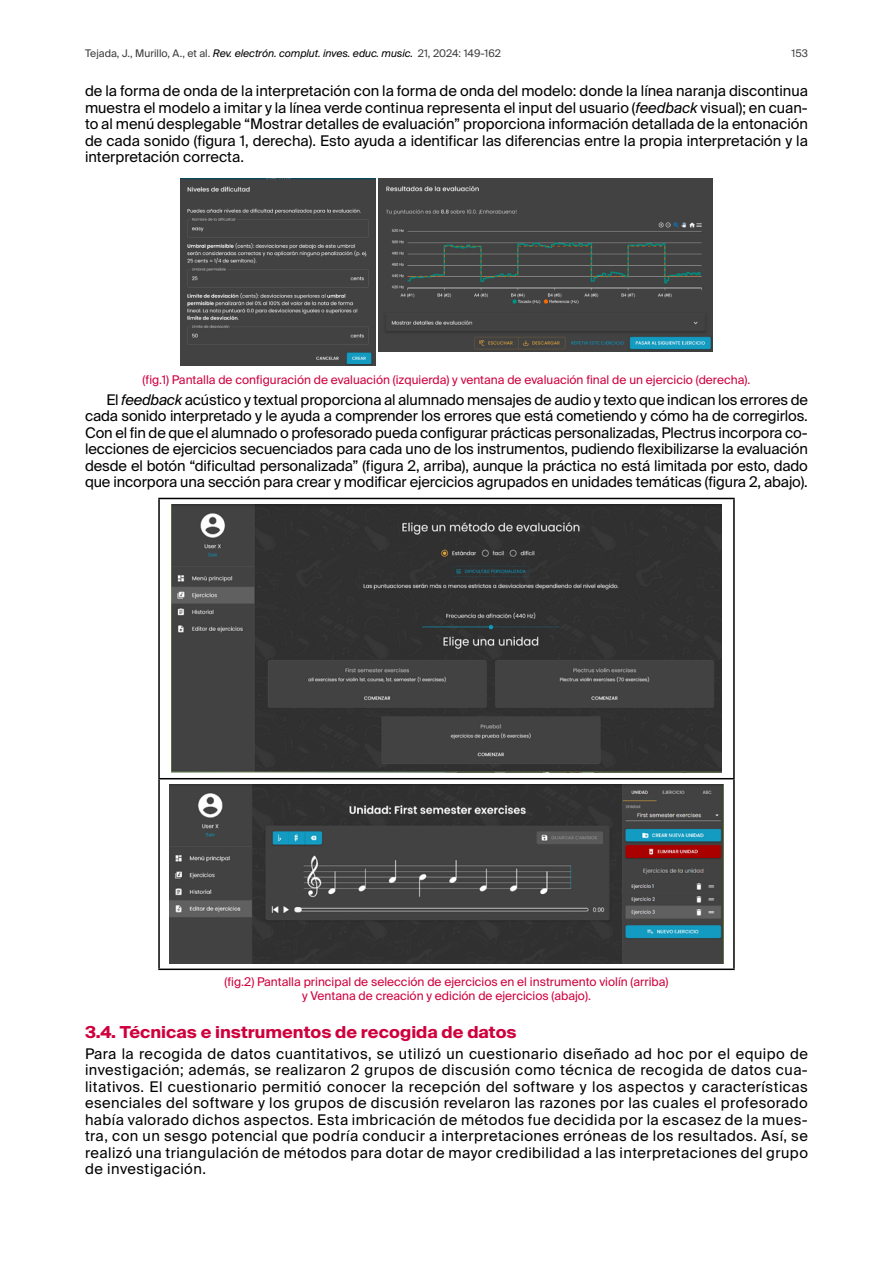
<style>
.page{position:relative;width:893px;height:1263px;background:#fff}
.page>*{position:absolute;margin:0;border:0;box-sizing:border-box;transform-origin:0 0}
._000-LADILLO_02{font:700 16.5px "Suisse Intl";color:#cf003d;scale:1.05 1}
._000-TXT_GENERAL{font:14.7px/16.5px "Suisse Intl";letter-spacing:-.01em;color:#000;text-align:justify}
._000-PRIMER_PARRAFO{font:14.7px/16.5px "Suisse Intl";letter-spacing:.03em;color:#000;text-align:justify}
._000-Pie_figuras_y_tablas{font:12px/13.5px "Suisse Intl";color:#cf003d;text-align:center}
.t1{font:10.5px "Suisse Intl";color:#3c3c3b}
.s1{font-style:italic;color:#000}
.s2{font-style:italic}
</style>
<div class="page">
<img style="left:181px;top:179px;width:194px;height:187px">
<img style="left:379px;top:179px;width:333px;height:172px">
<hr style="left:158px;top:498px;width:577px;height:1px;background:#000">
<hr style="left:158px;top:499px;width:2px;height:279px;background:#000">
<hr style="left:733px;top:499px;width:2px;height:279px;background:#000">
<hr style="left:158px;top:778px;width:577px;height:1px;background:#000">
<hr style="left:158px;top:779px;width:2px;height:189px;background:#000">
<hr style="left:733px;top:779px;width:2px;height:189px;background:#000">
<hr style="left:158px;top:968px;width:577px;height:2px;background:#000">
<img style="left:172px;top:504px;width:549px;height:269px">
<img style="left:169px;top:785px;width:554px;height:178px">
<p class="t1" style="left:85px;top:47px;width:417px">Tejada, J., Murillo, A., et al. <span class="s1">Rev. electrón. complut. inves. educ. music.</span> 21, 2024: 149-162</p>
<p class="t1" style="left:791px;top:47px;width:18px">153</p>
<p class="_000-TXT_GENERAL" style="left:85px;top:83px;width:724px">de la forma de onda de la interpretación con la forma de onda del modelo: donde la línea naranja discontinua muestra el modelo a imitar y la línea verde continua representa el input del usuario (<span class="s2">feedback</span> visual); en cuan&shy;to al menú desplegable “Mostrar detalles de evaluación” proporciona información detallada de la entonación de cada sonido (figura 1, derecha). Esto ayuda a identificar las diferencias entre la propia interpretación y la interpretación correcta.</p>
<p class="_000-Pie_figuras_y_tablas" style="left:143px;top:373px;width:609px">(fig.1) Pantalla de configuración de evaluación (izquierda) y ventana de evaluación final de un ejercicio (derecha).</p>
<p class="_000-TXT_GENERAL" style="left:85px;top:392px;width:724px;text-indent:21px">El <span class="s2">feedback</span> acústico y textual proporciona al alumnado mensajes de audio y texto que indican los errores de cada sonido interpretado y le ayuda a comprender los errores que está cometiendo y cómo ha de corregirlos.<br>Con el fin de que el alumnado o profesorado pueda configurar prácticas personalizadas, Plectrus incorpora co&shy;lecciones de ejercicios secuenciados para cada uno de los instrumentos, pudiendo flexibilizarse la evaluación desde el botón “dificultad personalizada” (figura 2, arriba), aunque la práctica no está limitada por esto, dado que incorpora una sección para crear y modificar ejercicios agrupados en unidades temáticas (figura 2, abajo).</p>
<p class="_000-Pie_figuras_y_tablas" style="left:225px;top:975px;width:445px">(fig.2) Pantalla principal de selección de ejercicios en el instrumento violín (arriba) y Ventana de creación y edición de ejercicios (abajo).</p>
<p class="_000-LADILLO_02" style="left:85px;top:1023px;width:413px">3.4. Técnicas e instrumentos de recogida de datos</p>
<p class="_000-PRIMER_PARRAFO" style="left:85px;top:1045px;width:724px">Para la recogida de datos cuantitativos, se utilizó un cuestionario diseñado ad hoc por el equipo de investigación; además, se realizaron 2 grupos de discusión como técnica de recogida de datos cua&shy;litativos. El cuestionario permitió conocer la recepción del software y los aspectos y características esenciales del software y los grupos de discusión revelaron las razones por las cuales el profesorado había valorado dichos aspectos. Esta imbricación de métodos fue decidida por la escasez de la mues&shy;tra, con un sesgo potencial que podría conducir a interpretaciones erróneas de los resultados. Así, se realizó una triangulación de métodos para dotar de mayor credibilidad a las interpretaciones del grupo de investigación.</p>
</div>
